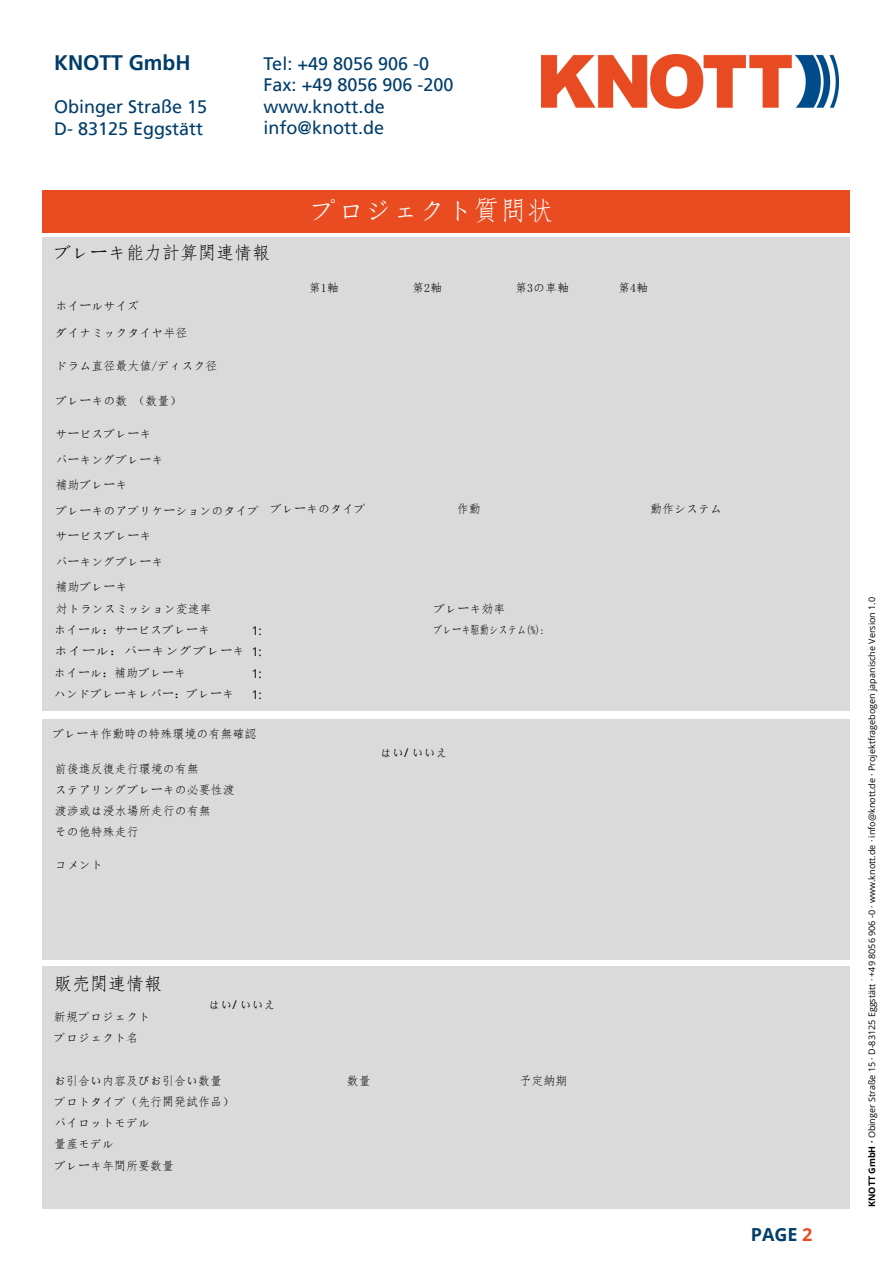
<style>
.page{position:relative;width:893px;height:1263px;background:#fff}
.page>*{position:absolute;margin:0;border:0;box-sizing:border-box;transform-origin:0 0}
.t1{font:27px "Fang Song";color:#fff}
.t2{font:700 21px "Frutiger LT Pro";color:#003d6a}
.t3{font:18px/21.6px "Frutiger LT Pro";color:#003d6a}
.t4{font:18px "Fang Song";color:#000}
.t5{font:700 18px "Open Sans";color:#003d6a}
.t6{font:12px/21.3px "Fang Song";color:#000}
.t7{font:12px/21.3px "Fang Song";color:#000;scale:1.16 1}
.t8{font:12px "Fang Song";color:#000;scale:.77 1}
.t9{font:12px/21.3px "Open Sans";color:#000;text-align:justify}
.t10{font:9px "Open Sans";color:#000}
.s1{font-family:"Open Sans"}
.s2{color:#e94c21}
.s3{font-weight:700}
</style>
<div class="page">
<img style="left:541px;top:54px;width:298px;height:54px">
<div style="left:43px;top:190px;width:807px;height:42px;background:#e94c21"></div>
<div style="left:43px;top:719px;width:807px;height:240px;background:#dadada"></div>
<div style="left:43px;top:966px;width:807px;height:243px;background:#dadada"></div>
<div style="left:43px;top:238px;width:807px;height:473px;background:#dadada"></div>
<h2 class="t2" style="left:54px;top:50px;width:138px">KNOTT GmbH</h2>
<h3 class="t3" style="left:54px;top:96px;width:155px">Obinger Straße 15<br>D- 83125 Eggstätt</h3>
<h3 class="t3" style="left:264px;top:53px;width:191px">Tel: +49 8056 906 -0<br>Fax: +49 8056 906 -200 www.knott.de info@knott.de</h3>
<h1 class="t1" style="left:311px;top:196px;width:244px">プロジェクト質問状</h1>
<h3 class="t4" style="left:54px;top:244px;width:217px">ブレーキ能力計算関連情報</h3>
<p class="t6" style="left:56px;top:293px;width:133px;line-height:26.4px">ホイールサイズ<br>ダイナミックタイヤ半径</p>
<p class="t6" style="left:56px;top:355px;width:163px">ドラム直径最大値/ディスク径</p>
<p class="t6" style="left:56px;top:391px;width:127px">ブレーキの数 （数量）</p>
<p class="t6" style="left:56px;top:421px;width:205px;line-height:25.5px">サービスブレーキ<br>パーキングブレーキ<br>補助ブレーキ<br>ブレーキのアプリケーションのタイプサービスブレーキ<br>パーキングブレーキ<br>補助ブレーキ</p>
<p class="t6" style="left:309px;top:277px;width:31px">第1軸</p>
<p class="t6" style="left:412px;top:277px;width:31px">第2軸</p>
<p class="t6" style="left:515px;top:277px;width:55px">第3の車軸</p>
<p class="t6" style="left:618px;top:277px;width:31px">第4軸</p>
<p class="t6" style="left:270px;top:498px;width:97px">ブレーキのタイプ</p>
<p class="t6" style="left:457px;top:498px;width:25px">作動</p>
<p class="t6" style="left:650px;top:498px;width:73px">動作システム</p>
<p class="t6" style="left:56px;top:598px;width:158px">対トランスミッション変速率</p>
<p class="t6" style="left:54px;top:619px;width:157px">ホイール：サービスブレーキ</p>
<p class="t7" style="left:54px;top:641px;width:166px">ホイール：パーキングブレーキホイール：補助ブレーキ<br>ハンドブレーキレバー：ブレーキ</p>
<p class="t6" style="left:434px;top:598px;width:73px">ブレーキ効率</p>
<p class="t9" style="left:252px;top:620px;width:12px">1:<br>1:<br>1:<br>1:</p>
<p class="t8" style="left:433px;top:624px;width:146px">ブレーキ駆動システム(%):</p>
<p class="t6" style="left:53px;top:723px;width:205px">ブレーキ作動時の特殊環境の有無確認</p>
<p class="t6" style="left:55px;top:758px;width:182px">前後進反復走行環境の有無<br>ステアリングブレーキの必要性渡渡渉或は浸水場所走行の有無<br>その他特殊走行</p>
<p class="t6" style="left:55px;top:854px;width:49px">コメント</p>
<p class="t6" style="left:380px;top:742px;width:69px">はい<span class="s1">/</span> いいえ</p>
<h3 class="t4" style="left:54px;top:975px;width:109px">販売関連情報</h3>
<p class="t6" style="left:54px;top:1006px;width:97px">新規プロジェクト</p>
<p class="t6" style="left:54px;top:1027px;width:85px">プロジェクト名</p>
<p class="t6" style="left:208px;top:994px;width:69px">はい<span class="s1">/</span> いいえ</p>
<p class="t6" style="left:54px;top:1070px;width:181px">お引合い内容及びお引合い数量プロトタイプ（先行開発試作品）パイロットモデル<br>量産モデル<br>ブレーキ年間所要数量</p>
<p class="t6" style="left:347px;top:1070px;width:25px">数量</p>
<p class="t6" style="left:520px;top:1070px;width:49px">予定納期</p>
<h3 class="t5" style="left:751px;top:1221px;width:63px">PAGE <span class="s2">2</span></h3>
<p class="t10" style="left:866px;top:1207px;width:611px;rotate:-90deg"><span class="s3">KNOTT GmbH ·</span> Obinger Straße 15 · D-83125 Eggstätt · +49 8056 906 -0 · www.knott.de · info@knott.de · Projektfragebogen japanische Version 1.0</p>
</div>
